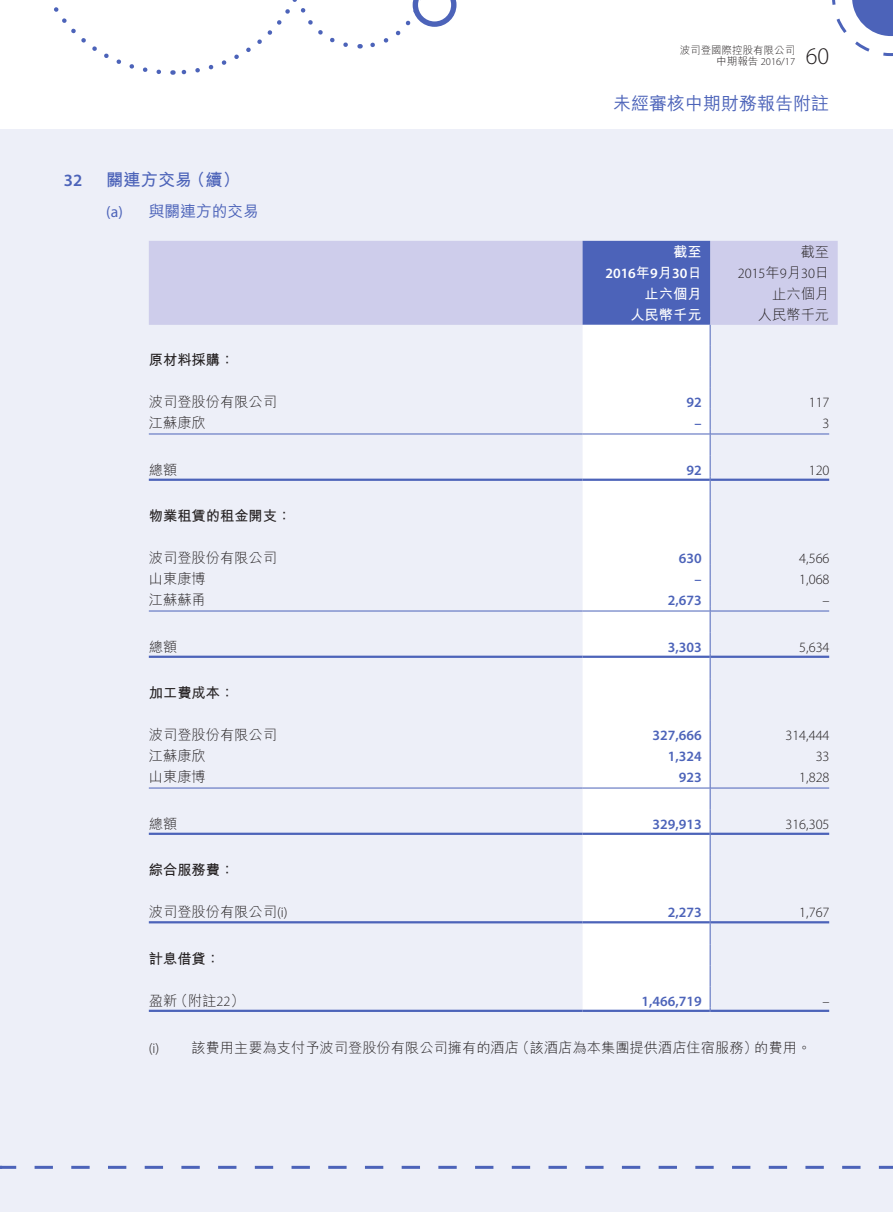
<style>
.page{position:relative;width:893px;height:1212px;background:#fff}
.page>*{position:absolute;margin:0;border:0;box-sizing:border-box;transform-origin:0 0}
.t1{font:300 24px "Myriad Pro";color:#231f20}
.t2{font:500 18px "M Hei HK";color:#4c63b9}
.t3{font:700 17.25px "M Hei HK";color:#4c63b9}
.t4{font:600 17.25px "Myriad Pro";color:#4c63b9}
.t5{font:500 15.75px "M Hei HK";color:#4c63b9}
.t6{font:15.75px "Myriad Pro";color:#4c63b9}
.t7{font:300 14.25px/21px "M Hei HK";color:#231f20;text-align:right}
.t8{font:300 14.25px "Myriad Pro";color:#231f20}
.t9{font:600 14.25px "Myriad Pro";color:#4c63b9}
.t10{font:700 14.25px "M Hei HK";color:#231f20}
.t11{font:700 14.25px "M Hei HK";color:#fff}
.t12{font:600 14.25px "Myriad Pro";color:#fff}
.t13{font:300 10.5px "M Hei HK";color:#231f20}
.t14{font:300 10.5px "Myriad Pro";color:#231f20}
.s1{font-family:"M Hei HK"}
.s2{font-family:"M Hei HK";font-weight:700}
.s3{font-family:"Myriad Pro"}
</style>
<div class="page">
<div style="left:0;top:130px;width:893px;height:1082px;background:#edeff8"></div>
<svg style="left:0;top:1166px;width:893px;height:3px"></svg>
<svg style="left:832px;top:0;width:61px;height:57px"></svg>
<svg style="left:54px;top:7px;width:107px;height:67px"></svg>
<svg style="left:172px;top:0;width:176px;height:75px"></svg>
<svg style="left:360px;top:0;width:96px;height:49px"></svg>
<div style="left:149px;top:241px;width:689px;height:84px;background:#cecdeb"></div>
<svg style="left:583px;top:241px;width:128px;height:769px;background:#eaedf6"></svg>
<hr style="left:149px;top:434px;width:434px;height:1px;background:#4c63b9">
<hr style="left:583px;top:434px;width:127px;height:1px;background:#4c63b9">
<hr style="left:710px;top:434px;width:119px;height:1px;background:#4c63b9">
<hr style="left:149px;top:479px;width:434px;height:2px;background:#4c63b9">
<hr style="left:583px;top:479px;width:127px;height:2px;background:#4c63b9">
<hr style="left:710px;top:479px;width:119px;height:2px;background:#4c63b9">
<hr style="left:149px;top:611px;width:434px;height:1px;background:#4c63b9">
<hr style="left:583px;top:611px;width:127px;height:1px;background:#4c63b9">
<hr style="left:710px;top:611px;width:119px;height:1px;background:#4c63b9">
<hr style="left:149px;top:656px;width:434px;height:2px;background:#4c63b9">
<hr style="left:583px;top:656px;width:127px;height:2px;background:#4c63b9">
<hr style="left:710px;top:656px;width:119px;height:2px;background:#4c63b9">
<hr style="left:149px;top:788px;width:434px;height:1px;background:#4c63b9">
<hr style="left:583px;top:788px;width:127px;height:1px;background:#4c63b9">
<hr style="left:710px;top:788px;width:119px;height:1px;background:#4c63b9">
<hr style="left:149px;top:833px;width:434px;height:2px;background:#4c63b9">
<hr style="left:583px;top:833px;width:127px;height:2px;background:#4c63b9">
<hr style="left:710px;top:833px;width:119px;height:2px;background:#4c63b9">
<hr style="left:149px;top:921px;width:434px;height:2px;background:#4c63b9">
<hr style="left:583px;top:921px;width:127px;height:2px;background:#4c63b9">
<hr style="left:710px;top:921px;width:119px;height:2px;background:#4c63b9">
<hr style="left:149px;top:1010px;width:434px;height:2px;background:#4c63b9">
<hr style="left:583px;top:1010px;width:127px;height:2px;background:#4c63b9">
<hr style="left:710px;top:1010px;width:119px;height:2px;background:#4c63b9">
<p class="t4" style="left:64px;top:169px;width:20px">32</p>
<p class="t13" style="left:680px;top:43px;width:117px">波司登國際控股有限公司</p>
<h1 class="t1" style="left:806px;top:43px;width:25px">60</h1>
<p class="t14" style="left:716px;top:55px;width:80px"><span class="s1">中期報告</span> 2016/17</p>
<p class="t2" style="left:613px;top:90px;width:217px">未經審核中期財務報告附註</p>
<p class="t3" style="left:106px;top:167px;width:88px">關連方交易</p>
<p class="t3" style="left:188px;top:167px;width:53px">（續(</p>
<p class="t6" style="left:106px;top:201px;width:18px">a( )</p>
<p class="t5" style="left:149px;top:199px;width:112px">與關連方的交易</p>
<p class="t11" style="left:673px;top:241px;width:30px">截至</p>
<p class="t12" style="left:605px;top:264px;width:98px">2016<span class="s2">年月</span>9 30<span class="s2">日</span></p>
<p class="t11" style="left:645px;top:283px;width:58px">止六個月</p>
<p class="t11" style="left:630px;top:304px;width:73px">人民幣千元</p>
<p class="t7" style="left:801px;top:241px;width:30px">截至</p>
<p class="t8" style="left:738px;top:265px;width:93px">2015<span class="s1">年月</span>9 30<span class="s1">日</span></p>
<p class="t7" style="left:758px;top:283px;width:73px">止六個月人民幣千元</p>
<p class="t10" style="left:149px;top:349px;width:87px">原材料採購：</p>
<p class="t7" style="left:149px;top:391px;width:130px">波司登股份有限公司</p>
<p class="t9" style="left:686px;top:393px;width:17px">92</p>
<p class="t8" style="left:809px;top:394px;width:22px">117</p>
<p class="t7" style="left:149px;top:412px;width:58px">江蘇康欣</p>
<p class="t9" style="left:694px;top:414px;width:9px">–</p>
<p class="t8" style="left:823px;top:415px;width:8px">3</p>
<p class="t7" style="left:149px;top:458px;width:30px">總額</p>
<p class="t10" style="left:149px;top:505px;width:144px">物業租賃的租金開支：</p>
<p class="t9" style="left:686px;top:461px;width:17px">92</p>
<p class="t8" style="left:809px;top:462px;width:22px">120</p>
<p class="t7" style="left:149px;top:547px;width:130px">波司登股份有限公司</p>
<p class="t9" style="left:679px;top:549px;width:24px">630</p>
<p class="t8" style="left:799px;top:550px;width:32px">4,566</p>
<p class="t7" style="left:149px;top:568px;width:58px">山東康博</p>
<p class="t9" style="left:694px;top:570px;width:9px">–</p>
<p class="t8" style="left:799px;top:571px;width:32px">1,068</p>
<p class="t7" style="left:149px;top:589px;width:59px">江蘇蘇甬</p>
<p class="t9" style="left:668px;top:591px;width:35px">2,673</p>
<p class="t8" style="left:822px;top:592px;width:9px">–</p>
<p class="t7" style="left:149px;top:635px;width:30px">總額</p>
<p class="t10" style="left:149px;top:682px;width:87px">加工費成本：</p>
<p class="t9" style="left:668px;top:638px;width:35px">3,303</p>
<p class="t8" style="left:799px;top:639px;width:32px">5,634</p>
<p class="t7" style="left:149px;top:724px;width:130px">波司登股份有限公司</p>
<p class="t9" style="left:652px;top:726px;width:51px">327,666</p>
<p class="t8" style="left:785px;top:727px;width:46px">314,444</p>
<p class="t7" style="left:149px;top:745px;width:58px">江蘇康欣</p>
<p class="t9" style="left:668px;top:747px;width:35px">1,324</p>
<p class="t8" style="left:816px;top:748px;width:15px">33</p>
<p class="t7" style="left:149px;top:766px;width:58px">山東康博</p>
<p class="t9" style="left:679px;top:768px;width:24px">923</p>
<p class="t8" style="left:799px;top:769px;width:32px">1,828</p>
<p class="t7" style="left:149px;top:812px;width:30px">總額</p>
<p class="t10" style="left:149px;top:859px;width:87px">綜合服務費：</p>
<p class="t9" style="left:652px;top:815px;width:51px">329,913</p>
<p class="t8" style="left:785px;top:816px;width:46px">316,305</p>
<p class="t7" style="left:149px;top:901px;width:140px">波司登股份有限公司 <span class="s3">(i(</span></p>
<p class="t10" style="left:149px;top:948px;width:73px">計息借貸：</p>
<p class="t9" style="left:668px;top:903px;width:35px">2,273</p>
<p class="t8" style="left:799px;top:904px;width:32px">1,767</p>
<p class="t7" style="left:174px;top:989px;width:72px">（附註<span class="s3">22</span>(</p>
<p class="t7" style="left:149px;top:989px;width:30px">盈新</p>
<p class="t9" style="left:641px;top:992px;width:62px">1,466,719</p>
<p class="t8" style="left:822px;top:993px;width:9px">–</p>
<p class="t8" style="left:149px;top:1041px;width:12px">) i(</p>
<p class="t7" style="left:191px;top:1037px;width:329px">該費用主要為支付予波司登股份有限公司擁有的酒店</p>
<p class="t7" style="left:516px;top:1037px;width:244px">（該酒店為本集團提供酒店住宿服務）</p>
<p class="t7" style="left:754px;top:1037px;width:58px">的費用。</p>
</div>
